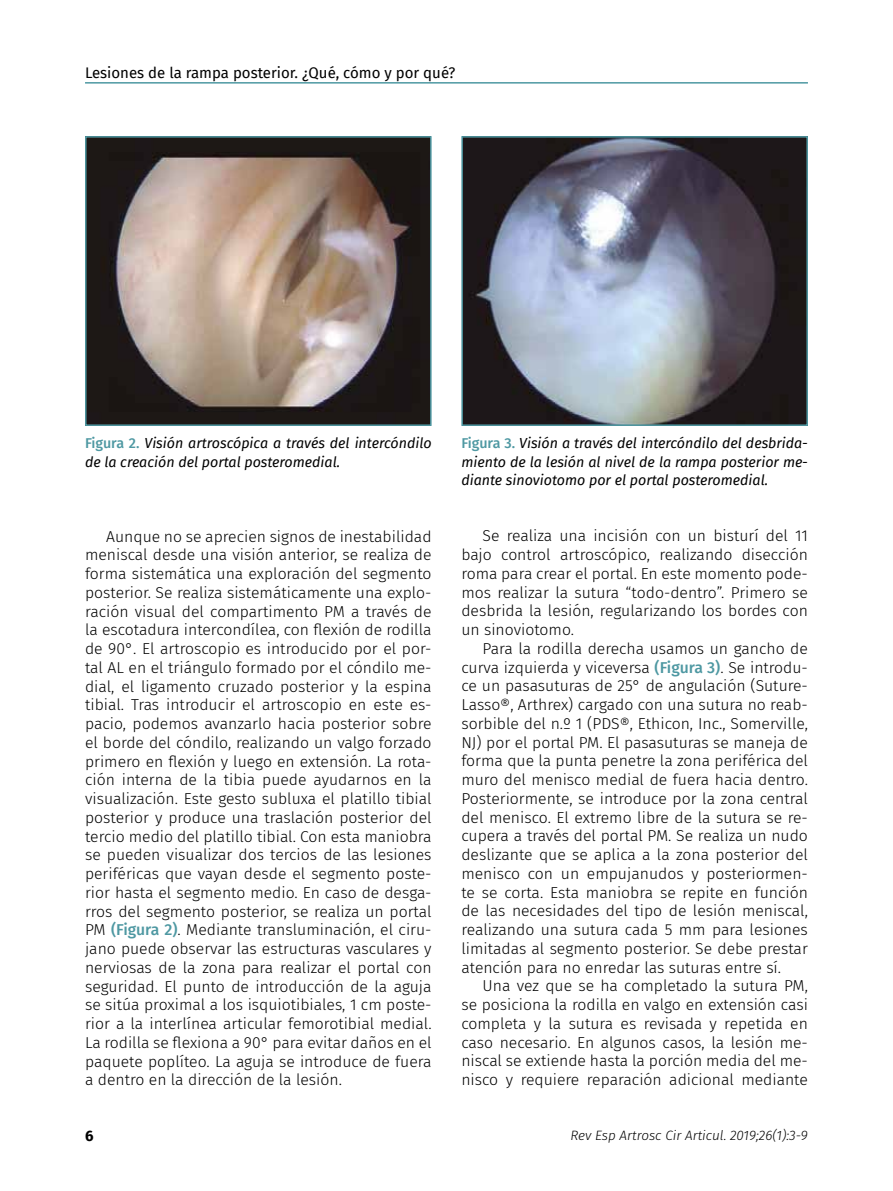
<style>
.page{position:relative;width:893px;height:1191px;background:#fff}
.page>*{position:absolute;margin:0;border:0;box-sizing:border-box;transform-origin:0 0}
.t1{font:300 15.75px/18.8px "Fira Sans";color:#000;text-align:justify}
.t2{font:15px "Fira Sans";color:#000}
.t3{font:700 15px "Fira Sans";color:#000}
.t4{font:italic 14.25px/18.8px "Fira Sans";color:#000}
.t5{font:italic 300 13.5px "Fira Sans";color:#000}
.s1{font-weight:500;font-style:normal;color:#4e98a2}
.s2{font-weight:500;color:#4e98a2}
</style>
<div class="page">
<hr style="left:85px;top:82px;width:723px;height:2px;background:#4e98a2">
<img style="left:88px;top:139px;width:341px;height:284px">
<div style="left:85px;top:136px;width:347px;height:290px;border:2px solid #4e98a2"></div>
<img style="left:464px;top:139px;width:341px;height:284px">
<div style="left:461px;top:136px;width:347px;height:290px;border:2px solid #4e98a2"></div>
<p class="t2" style="left:85px;top:61px;width:372px">Lesiones de la rampa posterior. ¿Qué, cómo y por qué?</p>
<p class="t4" style="left:85px;top:433px;width:348px"><span class="s1">Figura 2.</span> Visión artroscópica a través del intercóndilo de la creación del portal posteromedial.</p>
<p class="t4" style="left:461px;top:433px;width:348px;text-align:justify"><span class="s1">Figura 3.</span> Visión a través del intercóndilo del desbrida&shy;miento de la lesión al nivel de la rampa posterior me&shy;diante sinoviotomo por el portal posteromedial.</p>
<p class="t1" style="left:85px;top:527px;width:348px;text-indent:21px">Aunque no se aprecien signos de inestabilidad meniscal desde una visión anterior, se realiza de forma sistemática una exploración del segmento posterior. Se realiza sistemáticamente una explo&shy;ración visual del compartimento PM a través de la escotadura intercondílea, con flexión de rodilla de 90°. El artroscopio es introducido por el por&shy;tal AL en el triángulo formado por el cóndilo me&shy;dial, el ligamento cruzado posterior y la espina tibial. Tras introducir el artroscopio en este es&shy;pacio, podemos avanzarlo hacia posterior sobre el borde del cóndilo, realizando un valgo forzado primero en flexión y luego en extensión. La rota&shy;ción interna de la tibia puede ayudarnos en la visualización. Este gesto subluxa el platillo tibial posterior y produce una traslación posterior del tercio medio del platillo tibial. Con esta maniobra se pueden visualizar dos tercios de las lesiones periféricas que vayan desde el segmento poste&shy;rior hasta el segmento medio. En caso de desga&shy;rros del segmento posterior, se realiza un portal PM <span class="s2">(Figura 2)</span>. Mediante transluminación, el ciru&shy;jano puede observar las estructuras vasculares y nerviosas de la zona para realizar el portal con seguridad. El punto de introducción de la aguja se sitúa proximal a los isquiotibiales, 1 cm poste&shy;rior a la interlínea articular femorotibial medial.<br>La rodilla se flexiona a 90° para evitar daños en el paquete poplíteo. La aguja se introduce de fuera a dentro en la dirección de la lesión.</p>
<p class="t1" style="left:461px;top:526px;width:348px;text-indent:21px">Se realiza una incisión con un bisturí del 11 bajo control artroscópico, realizando disección roma para crear el portal. En este momento pode&shy;mos realizar la sutura “todo-dentro”. Primero se desbrida la lesión, regularizando los bordes con un sinoviotomo.</p>
<p class="t1" style="left:461px;top:639px;width:348px;text-indent:21px">Para la rodilla derecha usamos un gancho de curva izquierda y viceversa <span class="s2">(Figura 3)</span>. Se introdu&shy;ce un pasasuturas de 25° de angulación (Suture-Lasso®, Arthrex) cargado con una sutura no reab&shy;sorbible del n.º 1 (PDS®, Ethicon, Inc., Somerville, NJ) por el portal PM. El pasasuturas se maneja de forma que la punta penetre la zona periférica del muro del menisco medial de fuera hacia dentro.<br>Posteriormente, se introduce por la zona central del menisco. El extremo libre de la sutura se re&shy;cupera a través del portal PM. Se realiza un nudo deslizante que se aplica a la zona posterior del menisco con un empujanudos y posteriormen&shy;te se corta. Esta maniobra se repite en función de las necesidades del tipo de lesión meniscal, realizando una sutura cada 5 mm para lesiones limitadas al segmento posterior. Se debe prestar atención para no enredar las suturas entre sí.</p>
<p class="t1" style="left:461px;top:976px;width:348px;text-indent:21px">Una vez que se ha completado la sutura PM, se posiciona la rodilla en valgo en extensión casi completa y la sutura es revisada y repetida en caso necesario. En algunos casos, la lesión me&shy;niscal se extiende hasta la porción media del me&shy;nisco y requiere reparación adicional mediante</p>
<p class="t3" style="left:85px;top:1123px;width:10px">6</p>
<p class="t5" style="left:570px;top:1125px;width:239px">Rev Esp Artrosc Cir Articul. 2019;26(1):3-9</p>
</div>
